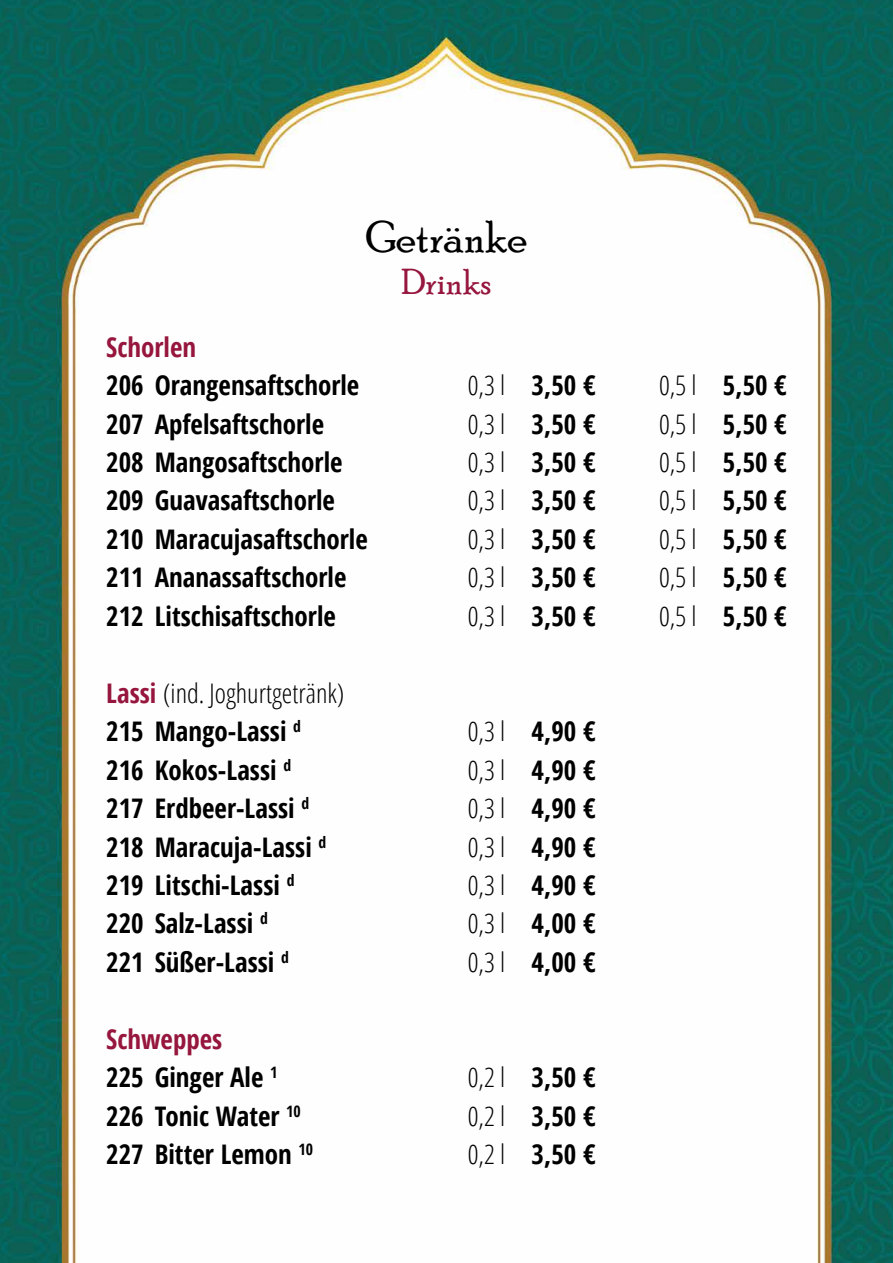
<style>
.page{position:relative;width:893px;height:1263px;background:#fff}
.page>*{position:absolute;margin:0;border:0;box-sizing:border-box;transform-origin:0 0}
.t1{font:45px "Poor Richard";color:#000}
.t2{font:36px "Poor Richard";color:#96163d}
.t3{font:700 27px/38.4px "Open Sans Condensed";color:#000}
.t4{font:300 27px/38.4px "Open Sans Condensed";color:#000}
.t5{font:700 27px "Open Sans Condensed";color:#96163d}
.s1{font-weight:300}
.s2{font-weight:700;color:#96163d}
.s3{font-weight:700}
.s4{color:#96163d}
</style>
<div class="page">
<img style="left:0;top:0;width:893px;height:1263px">
<h1 class="t1" style="left:366px;top:212px;width:163px">Getränke</h1>
<h2 class="t2" style="left:401px;top:262px;width:92px">Drinks</h2>
<p class="t5" style="left:106px;top:328px;width:91px">Schorlen</p>
<p class="t3" style="left:106px;top:365px;width:255px">206 Orangensaftschorle</p>
<p class="t3" style="left:468px;top:365px;width:129px"><span class="s1">0,3 l</span> 3,50 €</p>
<p class="t3" style="left:659px;top:365px;width:129px"><span class="s1">0,5 l</span> 5,50 €</p>
<p class="t3" style="left:106px;top:404px;width:219px">207 Apfelsaftschorle</p>
<p class="t3" style="left:468px;top:404px;width:129px"><span class="s1">0,3 l</span> 3,50 €</p>
<p class="t3" style="left:659px;top:404px;width:129px"><span class="s1">0,5 l</span> 5,50 €</p>
<p class="t3" style="left:106px;top:442px;width:238px">208 Mangosaftschorle</p>
<p class="t3" style="left:468px;top:442px;width:129px"><span class="s1">0,3 l</span> 3,50 €</p>
<p class="t3" style="left:659px;top:442px;width:129px"><span class="s1">0,5 l</span> 5,50 €</p>
<p class="t3" style="left:106px;top:481px;width:230px">209 Guavasaftschorle</p>
<p class="t3" style="left:468px;top:481px;width:129px"><span class="s1">0,3 l</span> 3,50 €</p>
<p class="t3" style="left:659px;top:481px;width:129px"><span class="s1">0,5 l</span> 5,50 €</p>
<p class="t3" style="left:106px;top:519px;width:263px">210 Maracujasaftschorle</p>
<p class="t3" style="left:468px;top:519px;width:129px"><span class="s1">0,3 l</span> 3,50 €</p>
<p class="t3" style="left:659px;top:519px;width:129px"><span class="s1">0,5 l</span> 5,50 €</p>
<p class="t3" style="left:106px;top:558px;width:242px">211 Ananassaftschorle</p>
<p class="t3" style="left:468px;top:558px;width:129px"><span class="s1">0,3 l</span> 3,50 €</p>
<p class="t3" style="left:659px;top:558px;width:129px"><span class="s1">0,5 l</span> 5,50 €</p>
<p class="t3" style="left:106px;top:596px;width:231px">212 Litschisaftschorle</p>
<p class="t3" style="left:468px;top:596px;width:129px"><span class="s1">0,3 l</span> 3,50 €</p>
<p class="t3" style="left:659px;top:596px;width:129px"><span class="s1">0,5 l</span> 5,50 €</p>
<p class="t4" style="left:106px;top:673px;width:240px"><span class="s2">Lassi</span> (ind. Joghurtgetränk)<br><span class="s3">215 Mango-Lassi</span> <sup>d</sup></p>
<p class="t3" style="left:468px;top:711px;width:129px"><span class="s1">0,3 l</span> 4,90 €</p>
<p class="t3" style="left:106px;top:750px;width:186px">216 Kokos-Lassi <sup>d</sup></p>
<p class="t3" style="left:468px;top:750px;width:129px"><span class="s1">0,3 l</span> 4,90 €</p>
<p class="t3" style="left:106px;top:788px;width:204px">217 Erdbeer-Lassi <sup>d</sup></p>
<p class="t3" style="left:468px;top:788px;width:129px"><span class="s1">0,3 l</span> 4,90 €</p>
<p class="t3" style="left:106px;top:827px;width:222px">218 Maracuja-Lassi <sup>d</sup></p>
<p class="t3" style="left:468px;top:827px;width:129px"><span class="s1">0,3 l</span> 4,90 €</p>
<p class="t3" style="left:106px;top:865px;width:190px">219 Litschi-Lassi <sup>d</sup></p>
<p class="t3" style="left:468px;top:865px;width:129px"><span class="s1">0,3 l</span> 4,90 €</p>
<p class="t3" style="left:106px;top:904px;width:163px">220 Salz-Lassi <sup>d</sup></p>
<p class="t3" style="left:468px;top:904px;width:129px"><span class="s1">0,3 l</span> 4,00 €</p>
<p class="t3" style="left:106px;top:942px;width:184px">221 Süßer-Lassi <sup>d</sup></p>
<p class="t3" style="left:468px;top:942px;width:129px"><span class="s1">0,3 l</span> 4,00 €</p>
<p class="t3" style="left:106px;top:1019px;width:173px"><span class="s4">Schweppes<br></span>225 Ginger Ale <sup>1</sup></p>
<p class="t3" style="left:468px;top:1058px;width:129px"><span class="s1">0,2 l</span> 3,50 €</p>
<p class="t3" style="left:106px;top:1096px;width:196px">226 Tonic Water <sup>10</sup></p>
<p class="t3" style="left:468px;top:1096px;width:129px"><span class="s1">0,2 l</span> 3,50 €</p>
<p class="t3" style="left:106px;top:1134px;width:208px">227 Bitter Lemon <sup>10</sup></p>
<p class="t3" style="left:468px;top:1134px;width:129px"><span class="s1">0,2 l</span> 3,50 €</p>
</div>
